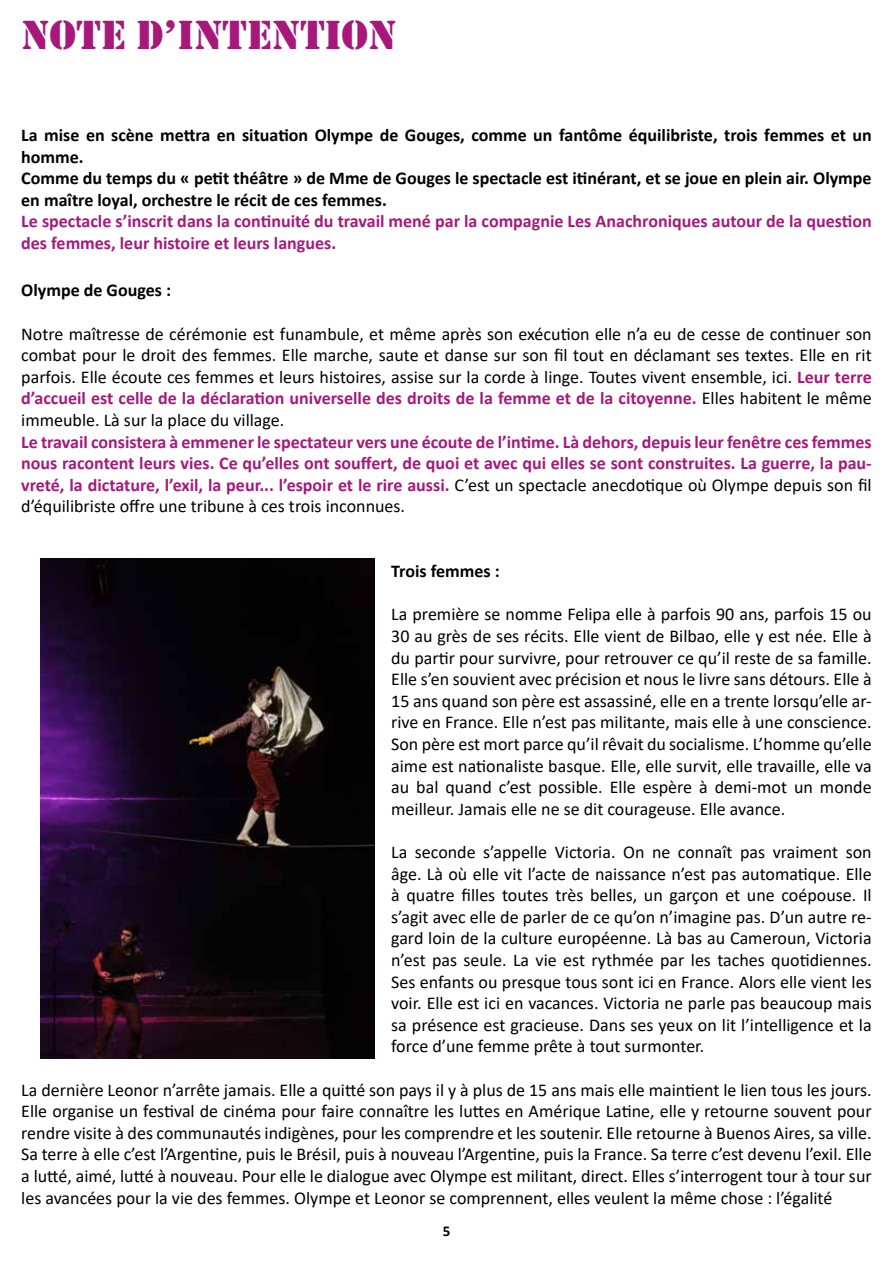
<style>
.page{position:relative;width:893px;height:1263px;background:#fff}
.page>*{position:absolute;margin:0;border:0;box-sizing:border-box;transform-origin:0 0}
.t1{font:42px "Stencil";color:#a7187b}
.t2{font:18px/21.6px "Calibri";color:#000;text-align:justify}
.t3{font:700 18px/21.6px "Calibri";color:#a7187b}
.t4{font:700 18px/21.6px "Calibri";color:#000}
.t5{font:700 15px "Calibri";color:#000}
.s1{font-weight:700;color:#a7187b}
.s2{font-weight:400;color:#000}
</style>
<div class="page">
<img style="left:40px;top:558px;width:334px;height:501px">
<h1 class="t1" style="left:21px;top:11px;width:377px">NOTE D’INTENTION</h1>
<p class="t4" style="left:21px;top:125px;width:852px">La mise en scène mettra en situation Olympe de Gouges, comme un fantôme équilibriste, trois femmes et un homme.<br>Comme du temps du « petit théâtre » de Mme de Gouges le spectacle est itinérant, et se joue en plein air. Olympe en maître loyal, orchestre le récit de ces femmes.</p>
<p class="t3" style="left:21px;top:212px;width:852px">Le spectacle s’inscrit dans la continuité du travail mené par la compagnie Les Anachroniques autour de la question des femmes, leur histoire et leurs langues.</p>
<p class="t4" style="left:21px;top:281px;width:151px">Olympe de Gouges :</p>
<p class="t2" style="left:21px;top:323px;width:852px">Notre maîtresse de cérémonie est funambule, et même après son exécution elle n’a eu de cesse de continuer son combat pour le droit des femmes. Elle marche, saute et danse sur son fil tout en déclamant ses textes. Elle en rit parfois. Elle écoute ces femmes et leurs histoires, assise sur la corde à linge. Toutes vivent ensemble, ici. <span class="s1">Leur terre d’accueil est celle de la déclaration universelle des droits de la femme et de la citoyenne.</span> Elles habitent le même immeuble. Là sur la place du village.</p>
<p class="t3" style="left:21px;top:432px;width:852px;text-align:justify">Le travail consistera à emmener le spectateur vers une écoute de l’intime. Là dehors, depuis leur fenêtre ces femmes nous racontent leurs vies. Ce qu’elles ont souffert, de quoi et avec qui elles se sont construites. La guerre, la pau&shy;vreté, la dictature, l’exil, la peur... l’espoir et le rire aussi. <span class="s2">C’est un spectacle anecdotique où Olympe depuis son fil d’équilibriste offre une tribune à ces trois inconnues.</span></p>
<p class="t4" style="left:391px;top:561px;width:110px">Trois femmes :</p>
<p class="t2" style="left:391px;top:604px;width:482px">La première se nomme Felipa elle à parfois 90 ans, parfois 15 ou 30 au grès de ses récits. Elle vient de Bilbao, elle y est née. Elle à du partir pour survivre, pour retrouver ce qu’il reste de sa famille.<br>Elle s’en souvient avec précision et nous le livre sans détours. Elle à 15 ans quand son père est assassiné, elle en a trente lorsqu’elle ar&shy;rive en France. Elle n’est pas militante, mais elle à une conscience.<br>Son père est mort parce qu’il rêvait du socialisme. L’homme qu’elle aime est nationaliste basque. Elle, elle survit, elle travaille, elle va au bal quand c’est possible. Elle espère à demi-mot un monde meilleur. Jamais elle ne se dit courageuse. Elle avance.</p>
<p class="t2" style="left:391px;top:842px;width:482px">La seconde s’appelle Victoria. On ne connaît pas vraiment son âge. Là où elle vit l’acte de naissance n’est pas automatique. Elle à quatre filles toutes très belles, un garçon et une coépouse. Il s’agit avec elle de parler de ce qu’on n’imagine pas. D’un autre re&shy;gard loin de la culture européenne. Là bas au Cameroun, Victoria n’est pas seule. La vie est rythmée par les taches quotidiennes.<br>Ses enfants ou presque tous sont ici en France. Alors elle vient les voir. Elle est ici en vacances. Victoria ne parle pas beaucoup mais sa présence est gracieuse. Dans ses yeux on lit l’intelligence et la force d’une femme prête à tout surmonter.</p>
<p class="t2" style="left:21px;top:1079px;width:852px">La dernière Leonor n’arrête jamais. Elle a quitté son pays il y à plus de 15 ans mais elle maintient le lien tous les jours.<br>Elle organise un festival de cinéma pour faire connaître les luttes en Amérique Latine, elle y retourne souvent pour rendre visite à des communautés indigènes, pour les comprendre et les soutenir. Elle retourne à Buenos Aires, sa ville.<br>Sa terre à elle c’est l’Argentine, puis le Brésil, puis à nouveau l’Argentine, puis la France. Sa terre c’est devenu l’exil. Elle a lutté, aimé, lutté à nouveau. Pour elle le dialogue avec Olympe est militant, direct. Elles s’interrogent tour à tour sur les avancées pour la vie des femmes. Olympe et Leonor se comprennent, elles veulent la même chose : l’égalité</p>
<p class="t5" style="left:443px;top:1220px;width:9px">5</p>
</div>
